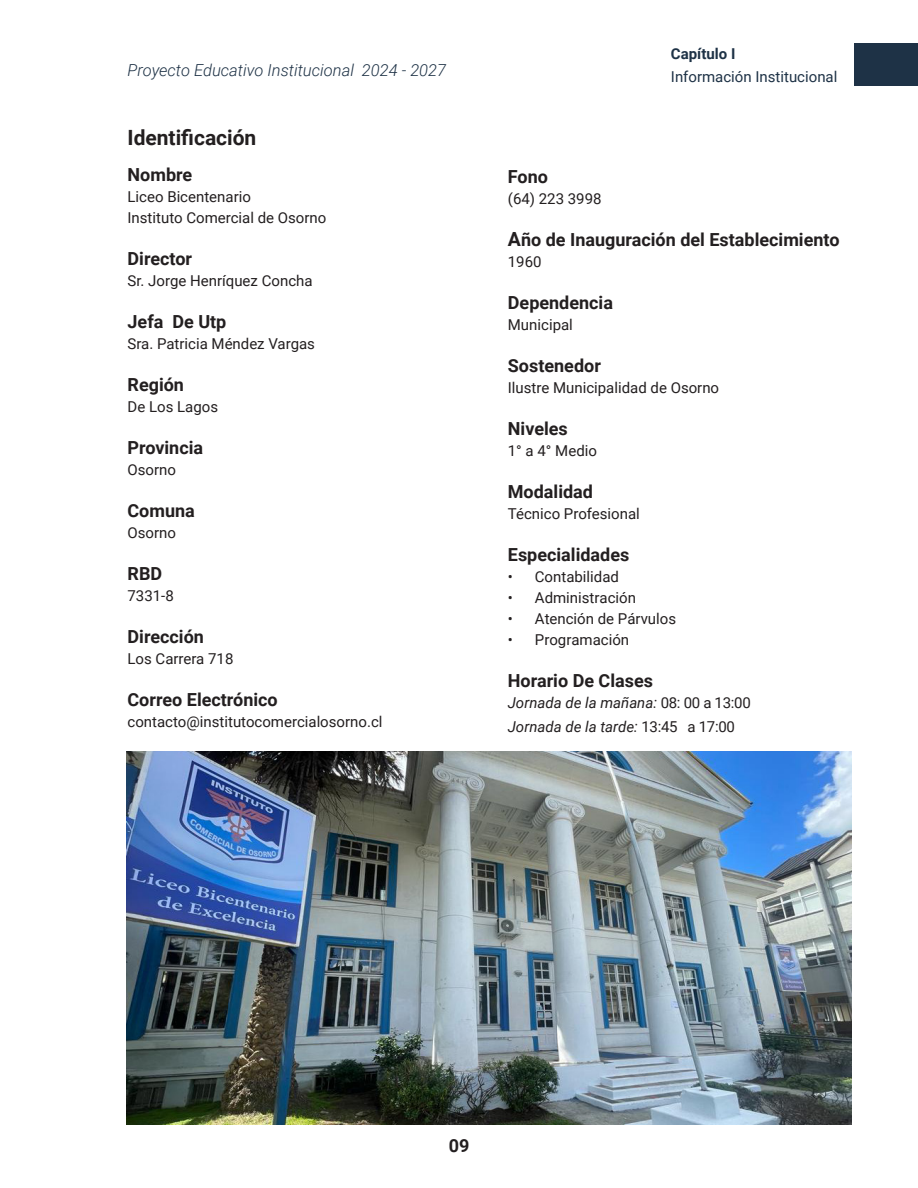
<style>
.page{position:relative;width:918px;height:1188px;background:#fff}
.page>*{position:absolute;margin:0;border:0;box-sizing:border-box;transform-origin:0 0}
.Titulo_4{font:700 21px "Roboto";color:#231f20}
.Parrafo{font:700 18px "Roboto";color:#231f20}
.t1{font:italic 300 16.5px "Roboto";color:#1e3246}
.Parrafo-2{font:15px "Roboto";color:#231f20}
.Parrafo-3{font:italic 15px "Roboto";color:#231f20}
.Capitulo_subida_pag{font:15px "Roboto";color:#1e3246}
.Capitulo_subida_pag-2{font:700 15px "Roboto";color:#1e3246}
.s1{font-size:19.5px}
.s2{font-style:normal}
</style>
<div class="page">
<img style="left:127px;top:752px;width:725px;height:372px">
<div style="left:854px;top:44px;width:64px;height:42px;background:#1e3246"></div>
<p class="t1" style="left:128px;top:59px;width:320px">Proyecto Educativo Institucional 2024 - 2027</p>
<p class="Titulo_4" style="left:128px;top:122px;width:130px">Identificación</p>
<p class="Parrafo" style="left:128px;top:162px;width:66px">Nombre</p>
<p class="Parrafo-2" style="left:128px;top:187px;width:125px">Liceo Bicentenario</p>
<p class="Parrafo-2" style="left:128px;top:208px;width:200px">Instituto Comercial de Osorno</p>
<p class="Parrafo" style="left:128px;top:246px;width:66px">Director</p>
<p class="Parrafo-2" style="left:128px;top:271px;width:187px">Sr. Jorge Henríquez Concha</p>
<p class="Parrafo" style="left:128px;top:309px;width:100px">Jefa De Utp</p>
<p class="Parrafo-2" style="left:128px;top:334px;width:189px">Sra. Patricia Méndez Vargas</p>
<p class="Parrafo" style="left:128px;top:372px;width:58px">Región</p>
<p class="Parrafo-2" style="left:128px;top:397px;width:92px">De Los Lagos</p>
<p class="Parrafo" style="left:128px;top:435px;width:77px">Provincia</p>
<p class="Parrafo-2" style="left:128px;top:460px;width:50px">Osorno</p>
<p class="Parrafo" style="left:128px;top:498px;width:69px">Comuna</p>
<p class="Parrafo-2" style="left:128px;top:523px;width:50px">Osorno</p>
<p class="Parrafo" style="left:128px;top:561px;width:36px">RBD</p>
<p class="Parrafo-2" style="left:128px;top:586px;width:48px">7331-8</p>
<p class="Parrafo" style="left:128px;top:624px;width:78px">Dirección</p>
<p class="Parrafo-2" style="left:128px;top:649px;width:107px">Los Carrera 718</p>
<p class="Parrafo" style="left:128px;top:687px;width:152px">Correo Electrónico</p>
<p class="Parrafo-2" style="left:128px;top:712px;width:256px">contacto@institutocomercialosorno.cl</p>
<p class="Capitulo_subida_pag-2" style="left:671px;top:43px;width:66px">Capítulo I</p>
<p class="Capitulo_subida_pag" style="left:671px;top:66px;width:168px">Información Institucional</p>
<p class="Parrafo" style="left:508px;top:164px;width:42px">Fono</p>
<p class="Parrafo-2" style="left:508px;top:188px;width:95px">(64) 223 3998</p>
<p class="Parrafo" style="left:508px;top:227px;width:333px"><span class="s1">A</span>ño de Inauguración del Establecimiento</p>
<p class="Parrafo-2" style="left:508px;top:251px;width:35px">1960</p>
<p class="Parrafo" style="left:508px;top:290px;width:107px">Dependencia</p>
<p class="Parrafo-2" style="left:508px;top:314px;width:66px">Municipal</p>
<p class="Parrafo" style="left:508px;top:353px;width:95px">Sostenedor</p>
<p class="Parrafo-2" style="left:508px;top:377px;width:213px">Ilustre Municipalidad de Osorno</p>
<p class="Parrafo" style="left:508px;top:416px;width:61px">Niveles</p>
<p class="Parrafo-2" style="left:508px;top:440px;width:91px">1° a 4° Medio</p>
<p class="Parrafo" style="left:508px;top:479px;width:87px">Modalidad</p>
<p class="Parrafo-2" style="left:508px;top:503px;width:134px">Técnico Profesional</p>
<p class="Parrafo" style="left:508px;top:542px;width:123px">Especialidades</p>
<p class="Parrafo-2" style="left:508px;top:566px;width:113px">• Contabilidad</p>
<p class="Parrafo-2" style="left:508px;top:587px;width:130px">• Administración</p>
<p class="Parrafo-2" style="left:508px;top:608px;width:170px">• Atención de Párvulos</p>
<p class="Parrafo-2" style="left:508px;top:629px;width:123px">• Programación</p>
<p class="Parrafo" style="left:508px;top:668px;width:147px">Horario De Clases</p>
<p class="Parrafo-3" style="left:508px;top:692px;width:244px">Jornada de la mañana: <span class="s2">08: 00 a 13:00</span></p>
<p class="Parrafo-3" style="left:508px;top:716px;width:229px">Jornada de la tarde: <span class="s2">13:45 a 17:00</span></p>
<p class="Parrafo" style="left:449px;top:1133px;width:22px">09</p>
</div>
